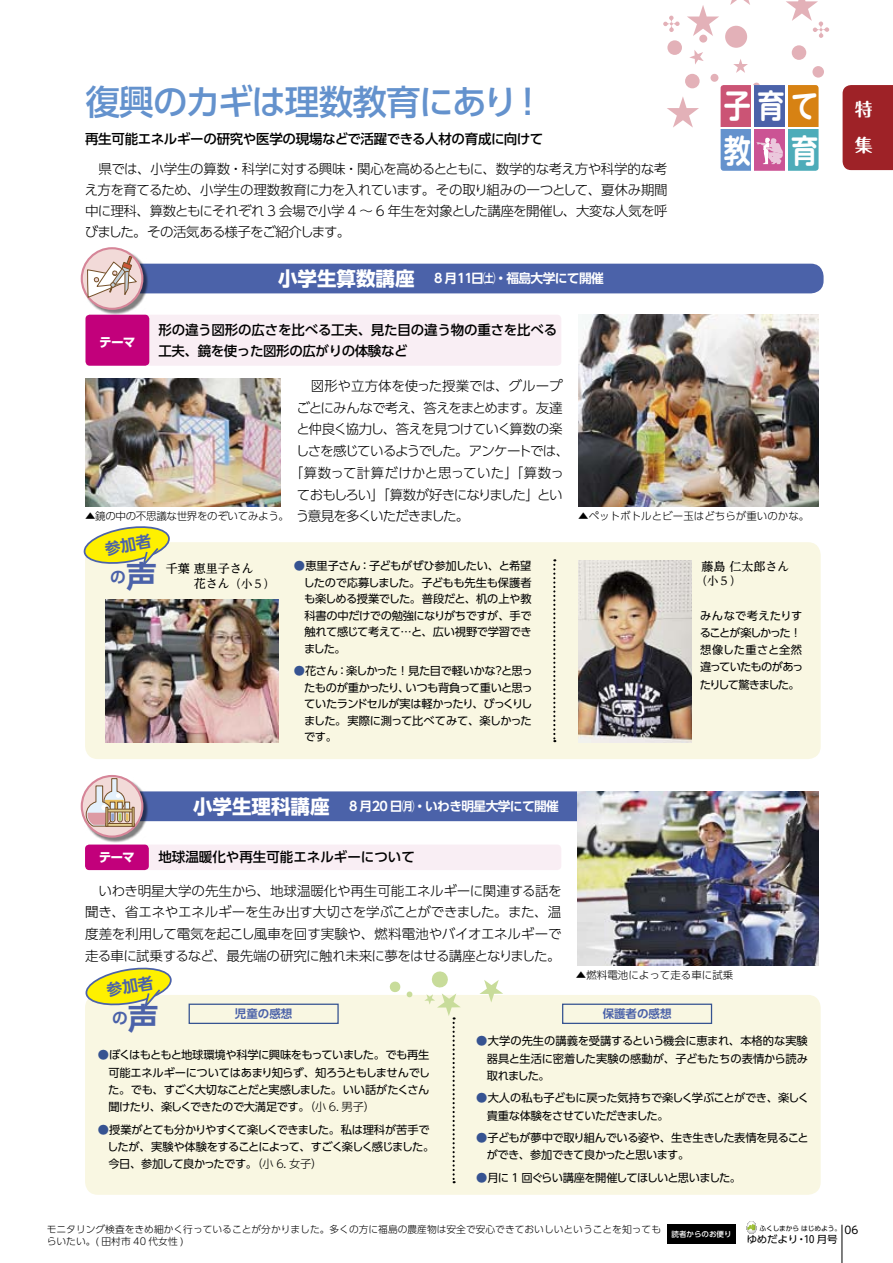
<style>
.page{position:relative;width:893px;height:1263px;background:#fff}
.page>*{position:absolute;margin:0;border:0;box-sizing:border-box;transform-origin:0 0}
.t1{font:500 34.5px "UD Shin Go Pro";letter-spacing:-.035em;color:#6492cd}
.t2{font:700 32.4px/44.4px "UD Shin M Go Pro De";color:#fff;text-align:right;scale:.83 1}
.t3{font:700 19.5px "UD Shin Go Pro";color:#fff}
.t4{font:700 18px/36px "Maru Fo Pro";color:#fff}
.t5{font:700 15.75px "UD Shin Go Pro De";color:#4b62a9}
.t6{font:300 13.5px/21.8px "UD Shin Go Pro";letter-spacing:-.05em;color:#000;text-align:justify}
.t7{font:500 13.5px/21px "UD Shin Go Pro";letter-spacing:-.015em;color:#000}
.t8{font:300 13.5px "UD Shin Go Pro";letter-spacing:-.1em;color:#000}
.t9{font:300 13.5px "UD Shin Go Pro";letter-spacing:-.09em;color:#000}
.t10{font:300 13.5px "UD Shin Go Pro";letter-spacing:-.075em;color:#000}
.t11{font:300 13.5px "UD Shin Go Pro";letter-spacing:.005em;color:#000}
.t12{font:300 13.5px "UD Shin Go Pro";letter-spacing:-.01em;color:#000}
.t13{font:300 13.5px "UD Shin Go Pro";letter-spacing:-.085em;color:#000}
.t14{font:700 12.75px "UD Shin Go Pro De";letter-spacing:-.05em;color:#fff}
.t15{font:700 12.75px "UD Shin Go Pro";letter-spacing:-.08em;color:#fff}
.t16{font:500 12px/15px "UD Reimin Pro";color:#000}
.t17{font:700 11.55px "UD Shin Go Pro De";color:#4b62a9}
.t18{font:11.25px/16.5px "UD Shin Go Pro";letter-spacing:-.045em;color:#000}
.t19{font:11.25px/17.2px "UD Shin Go Pro";letter-spacing:-.065em;color:#000}
.t20{font:11.25px "UD Shin Go Pro";letter-spacing:-.075em;color:#000}
.t21{font:500 11.25px "UD Reimin Pro";color:#000}
.t22{font:300 10.5px "UD Shin Go Pro";color:#000}
.t23{font:300 10.5px "UD Shin Go Pro";letter-spacing:-.03em;color:#000}
.t24{font:10.5px "UD Shin Go Pro";color:#000}
.t25{font:10.05px "UD Shin Go Pro";letter-spacing:-.02em;color:#000;scale:1.05 1}
.t26{font:300 9.75px "UD Shin Go Pro";color:#000}
.t27{font:500 7.5px "UD Shin Go Pro";color:#fff}
.t28{font:6.75px "UD Shin Go Pro";letter-spacing:-.02em;color:#000}
.s1{font-size:30.75px}
.s2{font-size:11.25px}
.s3{font-weight:500;color:#365391}
.s4{color:#365391}
.s5{font-weight:300}
</style>
<div class="page">
<svg style="left:747px;top:1221px;width:9px;height:13px"></svg>
<div style="left:668px;top:1225px;width:68px;height:19px;background:#000"></div>
<div style="left:85px;top:542px;width:736px;height:217px;background:#f9f7e2;border-radius:13px"></div>
<div style="left:85px;top:995px;width:736px;height:200px;background:#f9f7e2;border-radius:13px"></div>
<div style="left:85px;top:315px;width:476px;height:51px;background:#f9eef4;border-radius:4px"></div>
<div style="left:85px;top:844px;width:476px;height:26px;background:#f9eef4;border-radius:4px"></div>
<div style="left:87px;top:791px;width:731px;height:30px;background:#4b62a9;border-radius:13px"></div>
<div style="left:84px;top:264px;width:740px;height:29px;background:#4b62a9;border-radius:13px"></div>
<div style="left:843px;top:85px;width:50px;height:85px;background:#9e2227"></div>
<hr style="left:842px;top:1225px;width:1px;height:38px;background:#000">
<svg style="left:753px;top:83px;width:7px;height:2px"></svg>
<svg style="left:663px;top:16px;width:17px;height:16px"></svg>
<svg style="left:733px;top:59px;width:15px;height:14px"></svg>
<svg style="left:689px;top:50px;width:15px;height:14px"></svg>
<svg style="left:730px;top:0;width:20px;height:5px"></svg>
<svg style="left:687px;top:5px;width:32px;height:31px"></svg>
<svg style="left:786px;top:0;width:43px;height:38px"></svg>
<svg style="left:667px;top:97px;width:32px;height:31px"></svg>
<div style="left:685px;top:74px;width:15px;height:14px;background:#e3b1b8;border-radius:50%"></div>
<div style="left:667px;top:40px;width:15px;height:15px;background:#e3b1b8;border-radius:50%"></div>
<div style="left:792px;top:45px;width:14px;height:15px;background:#e3b1b8;border-radius:50%"></div>
<div style="left:812px;top:66px;width:12px;height:12px;background:#e3b1b8;border-radius:50%"></div>
<div style="left:725px;top:26px;width:22px;height:22px;background:#e3b1b8;border-radius:50%"></div>
<div style="left:710px;top:74px;width:8px;height:8px;background:#e3b1b8;border-radius:50%"></div>
<div style="left:699px;top:35px;width:8px;height:8px;background:#e3b1b8;border-radius:50%"></div>
<img style="left:85px;top:378px;width:196px;height:128px">
<img style="left:578px;top:791px;width:240px;height:175px">
<img style="left:578px;top:315px;width:241px;height:191px">
<img style="left:105px;top:600px;width:174px;height:142px">
<img style="left:578px;top:560px;width:113px;height:183px">
<div style="left:86px;top:315px;width:63px;height:51px;background:#c2007b;border-radius:4px"></div>
<div style="left:85px;top:844px;width:64px;height:26px;background:#c2007b;border-radius:4px"></div>
<svg style="left:553px;top:559px;width:2px;height:183px"></svg>
<div style="left:562px;top:1003px;width:150px;height:21px;border:1px solid #365391"></div>
<div style="left:189px;top:1003px;width:150px;height:21px;border:1px solid #365391"></div>
<div style="left:721px;top:85px;width:30px;height:41px;background:#cb5475"></div>
<div style="left:754px;top:85px;width:31px;height:41px;background:#4b62a9"></div>
<div style="left:754px;top:129px;width:31px;height:42px;background:#cb5394"></div>
<div style="left:788px;top:85px;width:31px;height:41px;background:#d78213"></div>
<div style="left:721px;top:129px;width:30px;height:42px;background:#6492cd"></div>
<div style="left:788px;top:129px;width:31px;height:42px;background:#4eacb9"></div>
<svg style="left:756px;top:138px;width:27px;height:26px"></svg>
<div style="left:82px;top:248px;width:66px;height:67px;background:#000;opacity:.5"></div>
<svg style="left:82px;top:248px;width:60px;height:61px"></svg>
<div style="left:81px;top:247px;width:62px;height:63px;border:2px solid #d68598;border-radius:50%"></div>
<svg style="left:87px;top:255px;width:50px;height:43px;background:#ddc9c2"></svg>
<div style="left:82px;top:776px;width:66px;height:66px;background:#000;opacity:.5"></div>
<svg style="left:82px;top:776px;width:60px;height:60px"></svg>
<div style="left:81px;top:775px;width:62px;height:63px;border:2px solid #d68598;border-radius:50%"></div>
<svg style="left:86px;top:778px;width:48px;height:49px;background:#d3bdb3"></svg>
<div style="left:106px;top:807px;width:2px;height:20px;border:1px solid #745029"></div>
<svg style="left:479px;top:980px;width:24px;height:22px"></svg>
<svg style="left:424px;top:971px;width:37px;height:212px"></svg>
<svg style="left:389px;top:981px;width:24px;height:17px"></svg>
<svg style="left:83px;top:526px;width:87px;height:40px"></svg>
<svg style="left:85px;top:967px;width:87px;height:40px"></svg>
<h1 class="t1" style="left:85px;top:74px;width:449px">復興のカギは理数教育にあり !</h1>
<p class="t7" style="left:85px;top:128px;width:460px">再生可能エネルギーの研究や医学の現場などで活躍できる人材の育成に向けて</p>
<p class="t6" style="left:85px;top:158px;width:584px;line-height:21px">　県では、小学生の算数・科学に対する興味・関心を高めるとともに、数学的な考え方や科学的な考え方を育てるため、小学生の理数教育に力を入れています。その取り組みの一つとして、夏休み期間中に理科、算数ともにそれぞれ 3 会場で小学 4 〜 6 年生を対象とした講座を開催し、大変な人気を呼びました。その活気ある様子をご紹介します。</p>
<p class="t15" style="left:99px;top:332px;width:38px">テーマ</p>
<h3 class="t3" style="left:278px;top:263px;width:158px">小学生算数講座　</h3>
<p class="t14" style="left:434px;top:268px;width:171px">8 月11日㈯・福島大学にて開催</p>
<p class="t7" style="left:158px;top:319px;width:400px">形の違う図形の広さを比べる工夫、見た目の違う物の重さを比べる工夫、鏡を使った図形の広がりの体験など</p>
<h2 class="t2" style="left:724px;top:82px;width:115px">子育て育</h2>
<h2 class="t2" style="left:724px;top:127px;width:34px">教</h2>
<p class="t23" style="left:85px;top:507px;width:206px">▲鏡の中の不思議な世界をのぞいてみよう。</p>
<p class="t12" style="left:297px;top:375px;width:267px">　図形や立方体を使った授業では、グループ</p>
<p class="t10" style="left:297px;top:397px;width:267px">ごとにみんなで考え、答えをまとめます。友達</p>
<p class="t6" style="left:296px;top:418px;width:268px">と仲良く協力し、答えを見つけていく算数の楽</p>
<p class="t8" style="left:296px;top:440px;width:275px">しさを感じているようでした。アンケートでは、</p>
<p class="t11" style="left:290px;top:462px;width:276px">「算数って計算だけかと思っていた」「算数っ</p>
<p class="t9" style="left:297px;top:484px;width:267px">ておもしろい」｢算数が好きになりました」とい</p>
<p class="t13" style="left:296px;top:505px;width:175px">う意見を多くいただきました。</p>
<h3 class="t5" style="left:110px;top:564px;width:48px">の<span class="s1">声</span></h3>
<p class="t16" style="left:166px;top:560px;width:110px">千葉恵里子さん<br>　　花さん<span class="s2">（小５(</span></p>
<p class="t18" style="left:303px;top:557px;width:230px;text-align:justify;text-indent:-9px"><span class="s3">●</span>恵里子さん：子どもがぜひ参加したい、と希望したので応募しました。子どもも先生も保護者も楽しめる授業でした。普段だと、机の上や教科書の中だけでの勉強になりがちですが、手で触れて感じて考えて…と、広い視野で学習できました。</p>
<p class="t18" style="left:501px;top:662px;width:33px">と思っ</p>
<p class="t18" style="left:406px;top:662px;width:129px;text-indent:-112px"><span class="s4">●</span>花さん：楽しかった！見た目で軽いかな<br>いつも背負って重いと思っ</p>
<p class="t18" style="left:493px;top:662px;width:13px">？</p>
<p class="t18" style="left:304px;top:679px;width:230px">たものが重かったり、<br>ていたランドセルが実は軽かったり、びっくりしました。実際に測って比べてみて、楽しかったです。</p>
<p class="t22" style="left:578px;top:507px;width:233px">▲ペットボトルとビー玉はどちらが重いのかな。</p>
<p class="t16" style="left:702px;top:559px;width:89px">藤島仁太郎さん</p>
<p class="t21" style="left:696px;top:572px;width:46px">（小５(</p>
<p class="t19" style="left:700px;top:606px;width:105px">みんなで考えたりすることが楽しかった!想像した重さと全然違っていたものがあったりして驚きました。</p>
<p class="t15" style="left:99px;top:847px;width:38px">テーマ</p>
<h3 class="t3" style="left:193px;top:790px;width:157px">小学生理科講座　</h3>
<p class="t14" style="left:349px;top:796px;width:211px">8 月20 日㈪・いわき明星大学にて開催</p>
<p class="t7" style="left:158px;top:846px;width:258px">地球温暖化や再生可能エネルギーについて</p>
<p class="t6" style="left:85px;top:879px;width:478px">　いわき明星大学の先生から、地球温暖化や再生可能エネルギーに関連する話を聞き、省エネやエネルギーを生み出す大切さを学ぶことができました。また、温度差を利用して電気を起こし風車を回す実験や、燃料電池やバイオエネルギーで走る車に試乗するなど、最先端の研究に触れ未来に夢をはせる講座となりました。</p>
<h3 class="t5" style="left:112px;top:1005px;width:48px">の<span class="s1">声</span></h3>
<p class="t17" style="left:235px;top:1004px;width:59px">児童の感想</p>
<p class="t22" style="left:576px;top:967px;width:159px">▲燃料電池によって走る車に試乗</p>
<p class="t17" style="left:603px;top:1004px;width:70px">保護者の感想</p>
<p class="t18" style="left:108px;top:1046px;width:323px;line-height:17.2px;text-align:justify;text-indent:-10px"><span class="s3">●</span>ぼくはもともと地球環境や科学に興味をもっていました。でも再生可能エネルギーについてはあまり知らず、知ろうともしませんでした。でも、すごく大切なことだと実感しました。いい話がたくさん聞けたり、楽しくできたので大満足です。<span class="s5">（小 6. 男子(</span></p>
<p class="t19" style="left:107px;top:1120px;width:329px;text-indent:-9px"><span class="s3">●</span>授業がとても分かりやすくて楽しくできました。私は理科が苦手でしたが、実験や体験をすることによって、すごく楽しく感じました。今日、参加して良かったです。<span class="s5">（小 6. 女子(</span></p>
<p class="t18" style="left:487px;top:1032px;width:323px;line-height:17.2px;text-align:justify;text-indent:-10px"><span class="s3">●</span>大学の先生の講義を受講するという機会に恵まれ、本格的な実験器具と生活に密着した実験の感動が、子どもたちの表情から読み取れました。</p>
<p class="t18" style="left:487px;top:1089px;width:324px;line-height:17.2px;text-indent:-11px"><span class="s3">●</span>大人の私も子どもに戻った気持ちで楽しく学ぶことができ、楽しく貴重な体験をさせていただきました。</p>
<p class="t18" style="left:487px;top:1129px;width:323px;line-height:17.2px;text-indent:-11px"><span class="s3">●</span>子どもが夢中で取り組んでいる姿や、生き生きした表情を見ることができ、参加できて良かったと思います。</p>
<p class="t20" style="left:476px;top:1168px;width:266px"><span class="s3">●</span>月に 1 回ぐらい講座を開催してほしいと思いました。</p>
<h3 class="t4" style="left:855px;top:89px;width:19px">特集</h3>
<p class="t26" style="left:47px;top:1222px;width:616px">モニタリング検査をきめ細かく行っていることが分かりました。多くの方に福島の農産物は安全で安心できておいしいということを知っても</p>
<p class="t26" style="left:47px;top:1233px;width:139px">らいたい。( 田村市 40 代女性 (</p>
<p class="t27" style="left:672px;top:1228px;width:61px">読者からのお便り</p>
<p class="t24" style="left:845px;top:1221px;width:15px">06</p>
<p class="t28" style="left:759px;top:1223px;width:83px">ふくしまからはじめよう。</p>
<p class="t25" style="left:747px;top:1231px;width:51px">ゆめだより</p>
<p class="t25" style="left:804px;top:1231px;width:33px">10 月号</p>
<p class="t25" style="left:796px;top:1231px;width:11px">・</p>
</div>
